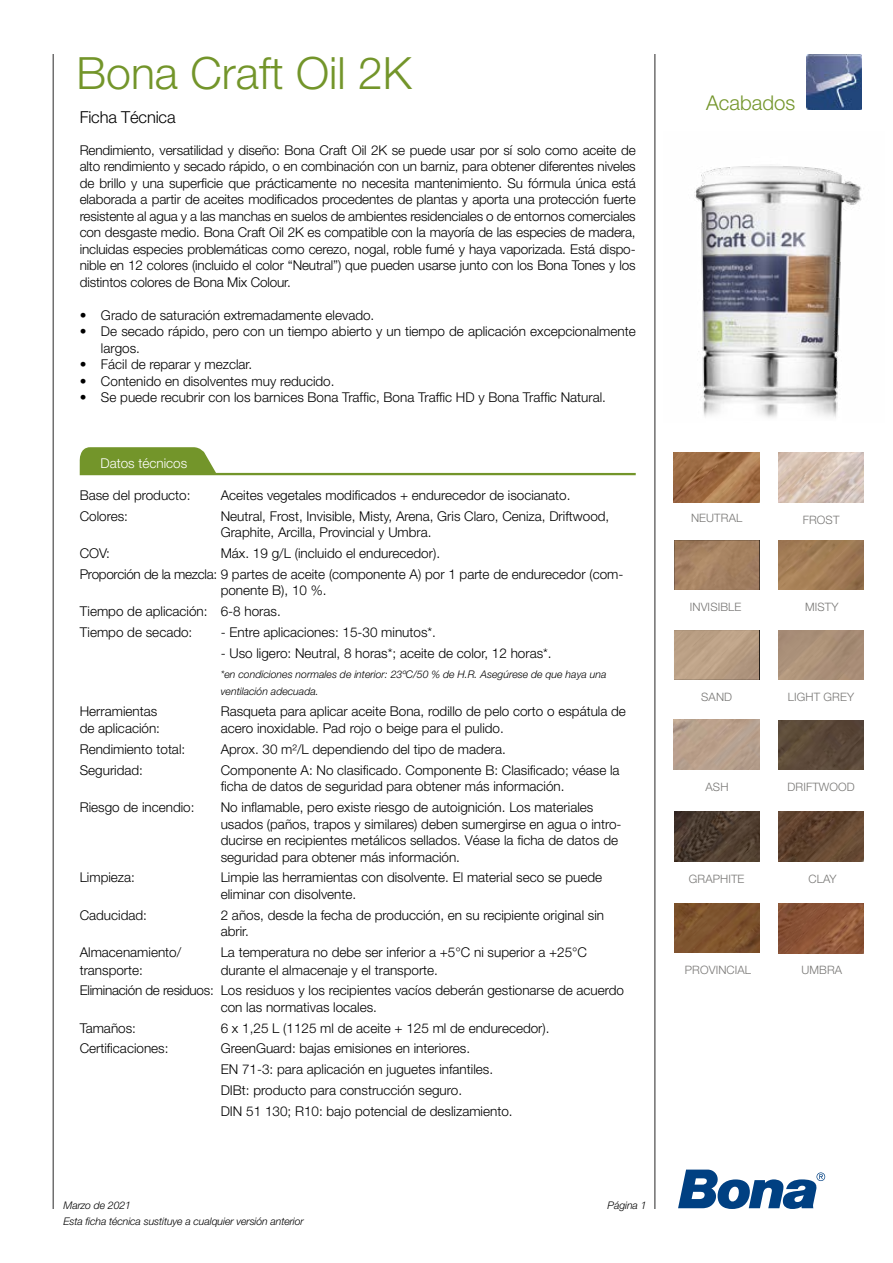
<style>
.page{position:relative;width:893px;height:1263px;background:#fff}
.page>*{position:absolute;margin:0;border:0;box-sizing:border-box;transform-origin:0 0}
.t1{font:300 44.55px "Helvetica Neue";color:#73952a}
.t2{font:300 20.4px "Helvetica Neue";color:#73952a}
.t3{font:300 16.5px "Helvetica Neue";letter-spacing:-.01em;color:#000}
.t4{font:300 13.5px/16.5px "Helvetica Neue";color:#000}
.t5{font:300 13.5px "Helvetica Neue";color:#fff}
.t6{font:300 11.55px "Helvetica Neue";letter-spacing:.01em;color:#777674}
.t7{font:italic 300 10.5px/16.5px "Helvetica Neue";color:#000}
</style>
<div class="page">
<hr style="left:654px;top:54px;width:2px;height:1155px;background:#706f6f">
<hr style="left:52px;top:54px;width:2px;height:1155px;background:#706f6f">
<svg style="left:79px;top:447px;width:557px;height:28px"></svg>
<svg style="left:678px;top:1169px;width:147px;height:40px"></svg>
<img style="left:807px;top:54px;width:55px;height:55px">
<img style="left:694px;top:166px;width:168px;height:252px">
<img style="left:674px;top:812px;width:85px;height:49px">
<img style="left:779px;top:812px;width:85px;height:49px">
<img style="left:779px;top:903px;width:85px;height:50px">
<img style="left:674px;top:540px;width:85px;height:50px">
<img style="left:674px;top:453px;width:85px;height:50px">
<img style="left:779px;top:630px;width:85px;height:50px">
<img style="left:674px;top:630px;width:85px;height:50px">
<img style="left:674px;top:720px;width:85px;height:49px">
<img style="left:779px;top:720px;width:85px;height:49px">
<img style="left:674px;top:903px;width:85px;height:50px">
<img style="left:779px;top:540px;width:85px;height:49px">
<img style="left:779px;top:453px;width:85px;height:50px">
<h1 class="t1" style="left:77px;top:46px;width:337px">Bona Craft Oil 2K</h1>
<p class="t3" style="left:80px;top:107px;width:97px">Ficha Técnica</p>
<p class="t4" style="left:80px;top:141px;width:557px;text-align:justify">Rendimiento, versatilidad y diseño: Bona Craft Oil 2K se puede usar por sí solo como aceite de alto rendimiento y secado rápido, o en combinación con un barniz, para obtener diferentes niveles de brillo y una superficie que prácticamente no necesita mantenimiento. Su fórmula única está elaborada a partir de aceites modificados procedentes de plantas y aporta una protección fuerte resistente al agua y a las manchas en suelos de ambientes residenciales o de entornos comerciales con desgaste medio. Bona Craft Oil 2K es compatible con la mayoría de las especies de madera, incluidas especies problemáticas como cerezo, nogal, roble fumé y haya vaporizada. Está dispo&shy;nible en 12 colores (incluido el color “Neutral”) que pueden usarse junto con los Bona Tones y los distintos colores de Bona Mix Colour.</p>
<p class="t4" style="left:80px;top:306px;width:296px">• Grado de saturación extremadamente elevado.</p>
<p class="t4" style="left:101px;top:323px;width:536px;text-indent:-21px">• De secado rápido, pero con un tiempo abierto y un tiempo de aplicación excepcionalmente largos.</p>
<p class="t4" style="left:80px;top:356px;width:174px">• Fácil de reparar y mezclar.</p>
<p class="t4" style="left:80px;top:372px;width:256px">• Contenido en disolventes muy reducido.</p>
<p class="t4" style="left:80px;top:389px;width:528px">• Se puede recubrir con los barnices Bona Traffic, Bona Traffic HD y Bona Traffic Natural.</p>
<p class="t5" style="left:100px;top:455px;width:88px">Datos técnicos</p>
<p class="t4" style="left:80px;top:487px;width:112px">Base del producto:</p>
<p class="t4" style="left:221px;top:487px;width:351px">Aceites vegetales modificados + endurecedor de isocianato.</p>
<p class="t4" style="left:80px;top:507px;width:50px">Colores:</p>
<p class="t4" style="left:221px;top:507px;width:390px">Neutral, Frost, Invisible, Misty, Arena, Gris Claro, Ceniza, Driftwood,<br>Graphite, Arcilla, Provincial y Umbra.</p>
<p class="t4" style="left:80px;top:545px;width:32px">COV:</p>
<p class="t4" style="left:80px;top:543px;width:545px;line-height:20.7px;text-indent:141px">Máx. 19 g/L (incluido el endurecedor).<br>Proporción de la mezcla: 9 partes de aceite (componente A) por 1 parte de endurecedor (com-</p>
<p class="t4" style="left:80px;top:580px;width:248px;line-height:20.7px;text-indent:141px">ponente B), 10 %.<br>Tiempo de aplicación: 6-8 horas.<br>Tiempo de secado:</p>
<p class="t4" style="left:221px;top:623px;width:217px">- Entre aplicaciones: 15-30 minutos*.</p>
<p class="t4" style="left:221px;top:644px;width:332px">- Uso ligero: Neutral, 8 horas*; aceite de color, 12 horas*.</p>
<p class="t7" style="left:221px;top:666px;width:387px">*en condiciones normales de interior: 23ºC/50 % de H.R. Asegúrese de que haya una ventilación adecuada.</p>
<p class="t4" style="left:80px;top:702px;width:79px">Herramientas</p>
<p class="t4" style="left:221px;top:702px;width:407px">Rasqueta para aplicar aceite Bona, rodillo de pelo corto o espátula de</p>
<p class="t4" style="left:80px;top:720px;width:82px">de aplicación:</p>
<p class="t4" style="left:221px;top:720px;width:285px">acero inoxidable. Pad rojo o beige para el pulido.</p>
<p class="t4" style="left:80px;top:741px;width:107px">Rendimiento total:</p>
<p class="t4" style="left:221px;top:741px;width:287px">Aprox. 30 m²/L dependiendo del tipo de madera.</p>
<p class="t4" style="left:80px;top:761px;width:65px">Seguridad:</p>
<p class="t4" style="left:221px;top:761px;width:400px">Componente A: No clasificado. Componente B: Clasificado; véase la ficha de datos de seguridad para obtener más información.</p>
<p class="t4" style="left:80px;top:799px;width:116px">Riesgo de incendio:</p>
<p class="t4" style="left:221px;top:799px;width:402px">No inflamable, pero existe riesgo de autoignición. Los materiales usados (paños, trapos y similares) deben sumergirse en agua o intro&shy;ducirse en recipientes metálicos sellados. Véase la ficha de datos de seguridad para obtener más información.</p>
<p class="t4" style="left:80px;top:869px;width:57px">Limpieza:</p>
<p class="t4" style="left:221px;top:869px;width:383px">Limpie las herramientas con disolvente. El material seco se puede eliminar con disolvente.</p>
<p class="t4" style="left:80px;top:906px;width:69px">Caducidad:</p>
<p class="t4" style="left:221px;top:906px;width:385px">2 años, desde la fecha de producción, en su recipiente original sin abrir.</p>
<p class="t4" style="left:80px;top:943px;width:103px">Almacenamiento/</p>
<p class="t4" style="left:221px;top:943px;width:368px">La temperatura no debe ser inferior a +5°C ni superior a +25°C</p>
<p class="t4" style="left:80px;top:961px;width:65px">transporte:</p>
<p class="t4" style="left:80px;top:959px;width:546px;line-height:20.7px;text-indent:141px">durante el almacenaje y el transporte.<br>Eliminación de residuos: Los residuos y los recipientes vacíos deberán gestionarse de acuerdo</p>
<p class="t4" style="left:221px;top:998px;width:158px">con las normativas locales.</p>
<p class="t4" style="left:80px;top:1019px;width:58px">Tamaños:</p>
<p class="t4" style="left:221px;top:1019px;width:330px">6 x 1,25 L (1125 ml de aceite + 125 ml de endurecedor).</p>
<p class="t4" style="left:80px;top:1040px;width:90px">Certificaciones:</p>
<p class="t4" style="left:221px;top:1038px;width:293px;line-height:20.7px">GreenGuard: bajas emisiones en interiores.<br>EN 71-3: para aplicación en juguetes infantiles.<br>DIBt: producto para construcción seguro.<br>DIN 51 130; R10: bajo potencial de deslizamiento.</p>
<p class="t7" style="left:64px;top:1196px;width:242px">Marzo de 2021<br>Esta ficha técnica sustituye a cualquier versión anterior</p>
<p class="t7" style="left:608px;top:1196px;width:40px">Página 1</p>
<h2 class="t2" style="left:706px;top:90px;width:91px">Acabados</h2>
<p class="t6" style="left:691px;top:511px;width:53px">NEUTRAL</p>
<p class="t6" style="left:690px;top:600px;width:53px">INVISIBLE</p>
<p class="t6" style="left:803px;top:512px;width:38px">FROST</p>
<p class="t6" style="left:805px;top:600px;width:35px">MISTY</p>
<p class="t6" style="left:701px;top:689px;width:32px">SAND</p>
<p class="t6" style="left:788px;top:689px;width:68px">LIGHT GREY</p>
<p class="t6" style="left:706px;top:779px;width:24px">ASH</p>
<p class="t6" style="left:787px;top:779px;width:69px">DRIFTWOOD</p>
<p class="t6" style="left:689px;top:871px;width:57px">GRAPHITE</p>
<p class="t6" style="left:808px;top:871px;width:30px">CLAY</p>
<p class="t6" style="left:685px;top:963px;width:68px">PROVINCIAL</p>
<p class="t6" style="left:801px;top:963px;width:42px">UMBRA</p>
</div>
